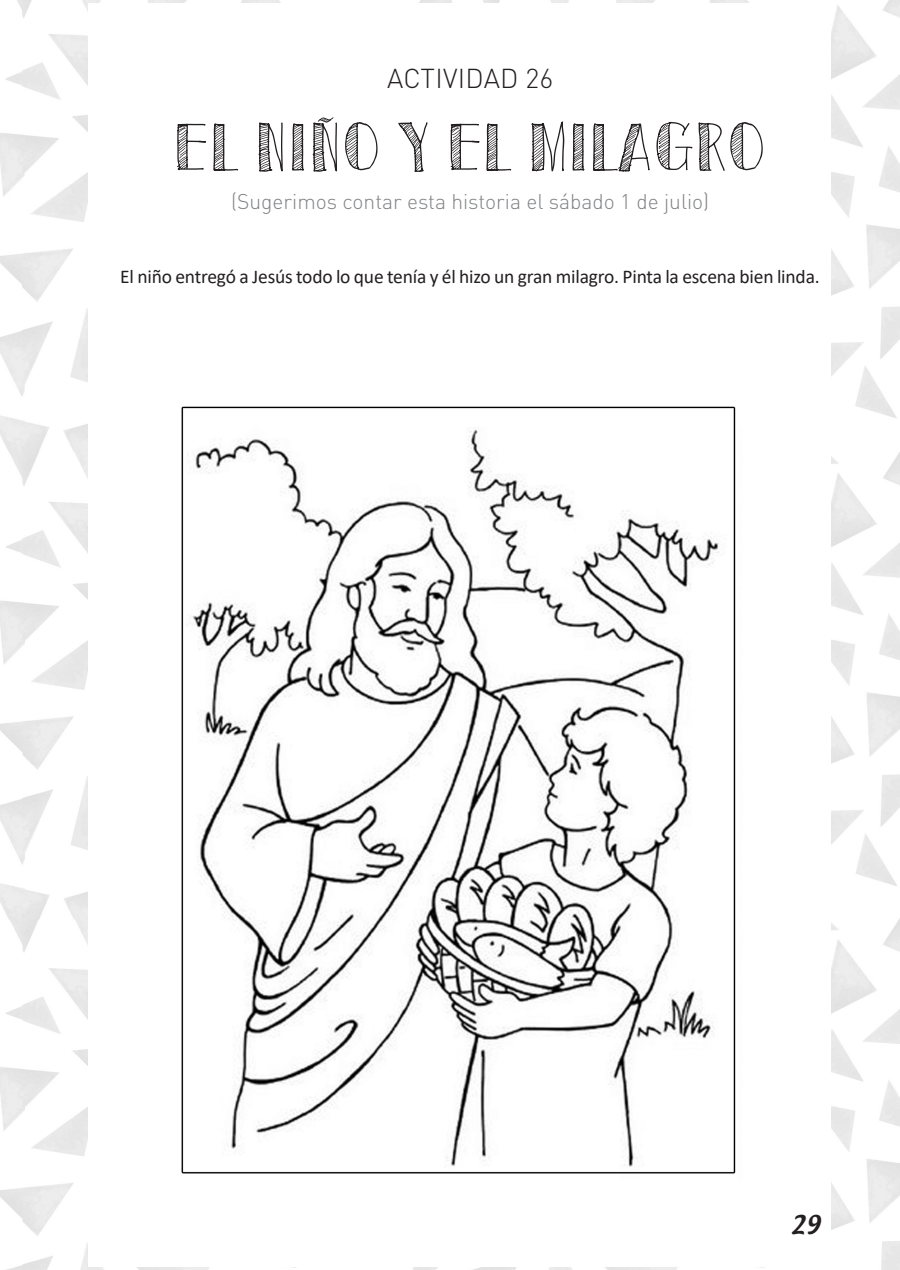
<style>
.page{position:relative;width:900px;height:1270px;background:#fff}
.page>*{position:absolute;margin:0;border:0;box-sizing:border-box;transform-origin:0 0}
.Título{font:67.5px "Sketch Toronto";color:#231f20}
.Atividade{font:300 27px "DIN Pro";letter-spacing:.01em;color:#231f20}
.t1{font:22.5px "Textile";color:#231f20}
.Verso{font:300 21px "DIN Pro";color:#808285}
.texto{font:19.5px "Calibri";letter-spacing:-.01em;color:#231f20}
</style>
<div class="page">
<img style="left:0;top:0;width:899px;height:1269px">
<div style="left:88px;top:3px;width:742px;height:1263px;background:#fff"></div>
<img style="left:181px;top:406px;width:555px;height:768px">
<svg style="left:0;top:0;width:4px;height:4px"></svg>
<svg style="left:0;top:1265px;width:4px;height:4px"></svg>
<svg style="left:895px;top:0;width:5px;height:4px"></svg>
<svg style="left:895px;top:1265px;width:5px;height:5px"></svg>
<p class="Atividade" style="left:387px;top:60px;width:168px">ACTIVIDAD 26</p>
<p class="Título" style="left:173px;top:112px;width:595px">EL NIÑO Y EL MILAGRO</p>
<p class="Verso" style="left:231px;top:187px;width:479px">(Sugerimos contar esta historia el sábado 1 de julio)</p>
<p class="texto" style="left:120px;top:262px;width:701px">El niño entregó a Jesús todo lo que tenía y él hizo un gran milagro. Pinta la escena bien linda.</p>
<p class="t1" style="left:790px;top:1208px;width:32px">29</p>
</div>
